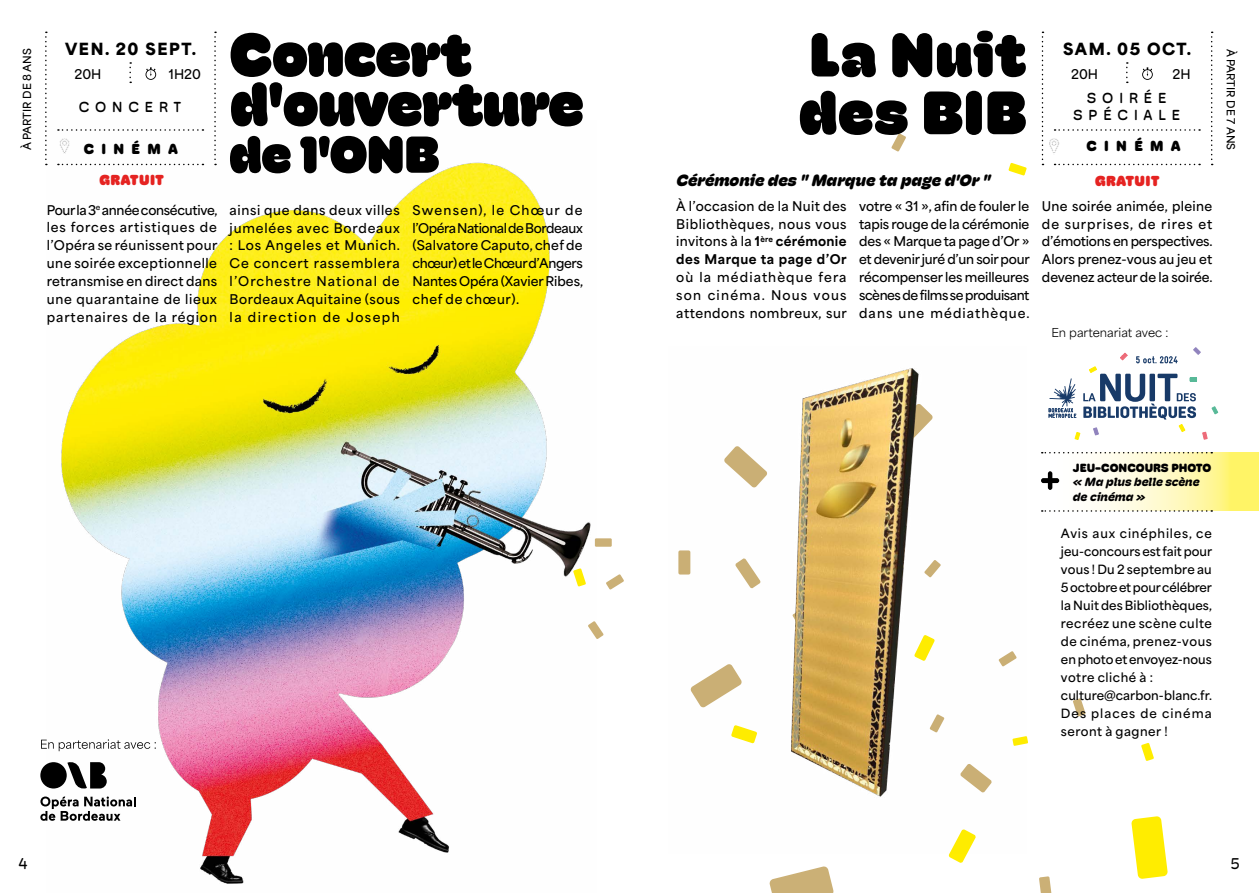
<style>
.page{position:relative;width:1259px;height:893px;background:#fff}
.page>*{position:absolute;margin:0;border:0;box-sizing:border-box;transform-origin:0 0}
.t1{font:900 61.95px/49.5px "Hoss Round";letter-spacing:-.02em;color:#000}
.t2{font:900 61.95px/57.8px "Hoss Round";color:#000}
.t3{font:900 52.5px "Hoss Round";color:#000}
.t4{font:italic 800 16.5px "Hoss Round";letter-spacing:-.01em;color:#000}
.t5{font:900 15.75px "Area Normal";letter-spacing:.1em;color:#000}
.t6{font:15.75px "Hoss Round";color:#000}
.t7{font:500 14.7px/17.9px "Hoss Round";letter-spacing:.4em;color:#000;text-align:center}
.t8{font:900 14.7px "Hoss Round";letter-spacing:.015em;color:#e52321}
.t9{font:800 14.7px "Hoss Round";letter-spacing:.495em;color:#000}
.t10{font:600 12.6px/17.9px "Area Normal";letter-spacing:.04em;color:#000;text-align:justify}
.t11{font:600 12px/18px "Area Normal";letter-spacing:.015em;color:#000}
.t12{font:italic 900 12px/14.4px "Hoss Round";letter-spacing:-.01em;color:#000}
.t13{font:800 12px "Hoss Round";color:#000}
.t14{font:11.55px "Area Normal";color:#000}
.t15{font:600 10.5px "Area Normal";color:#000}
.s1{font-weight:800}
</style>
<div class="page">
<svg style="left:1054px;top:452px;width:205px;height:59px"></svg>
<img style="left:47px;top:129px;width:548px;height:755px">
<svg style="left:41px;top:739px;width:115px;height:12px"></svg>
<svg style="left:67px;top:761px;width:40px;height:29px"></svg>
<div style="left:40px;top:762px;width:27px;height:26px;background:#000;border-radius:50%"></div>
<svg style="left:40px;top:796px;width:96px;height:25px"></svg>
<svg style="left:1048px;top:347px;width:170px;height:93px"></svg>
<svg style="left:769px;top:866px;width:65px;height:27px"></svg>
<svg style="left:1039px;top:876px;width:12px;height:17px"></svg>
<svg style="left:1026px;top:736px;width:2px;height:8px"></svg>
<svg style="left:1131px;top:816px;width:36px;height:63px"></svg>
<svg style="left:948px;top:854px;width:19px;height:9px"></svg>
<svg style="left:606px;top:574px;width:18px;height:16px"></svg>
<svg style="left:588px;top:621px;width:15px;height:18px"></svg>
<svg style="left:1008px;top:163px;width:18px;height:13px"></svg>
<div style="left:595px;top:538px;width:17px;height:9px;background:#cbb076"></div>
<svg style="left:573px;top:568px;width:13px;height:19px"></svg>
<svg style="left:1141px;top:743px;width:13px;height:18px"></svg>
<svg style="left:891px;top:133px;width:15px;height:19px"></svg>
<svg style="left:1073px;top:698px;width:12px;height:18px"></svg>
<svg style="left:1041px;top:471px;width:18px;height:19px"></svg>
<svg style="left:1041px;top:452px;width:171px;height:1px"></svg>
<svg style="left:1041px;top:510px;width:171px;height:2px"></svg>
<svg style="left:1211px;top:32px;width:1px;height:133px"></svg>
<svg style="left:1041px;top:32px;width:159px;height:133px"></svg>
<svg style="left:214px;top:32px;width:2px;height:133px"></svg>
<svg style="left:58px;top:129px;width:145px;height:2px"></svg>
<svg style="left:58px;top:164px;width:145px;height:1px"></svg>
<svg style="left:129px;top:62px;width:2px;height:21px"></svg>
<svg style="left:45px;top:32px;width:2px;height:133px"></svg>
<svg style="left:145px;top:67px;width:11px;height:13px"></svg>
<svg style="left:59px;top:138px;width:11px;height:17px"></svg>
<img style="left:678px;top:368px;width:348px;height:486px">
<p class="t15" style="left:18px;top:150px;width:104px;rotate:-90deg">À PARTIR DE 8 ANS</p>
<p class="t5" style="left:65px;top:35px;width:133px">VEN. 20 SEPT.</p>
<p class="t10" style="left:75px;top:64px;width:28px">20H</p>
<p class="t10" style="left:169px;top:64px;width:33px">1H20</p>
<p class="t7" style="left:79px;top:98px;width:104px">CONCERT</p>
<p class="t9" style="left:84px;top:140px;width:96px">CINÉMA</p>
<p class="t8" style="left:100px;top:171px;width:66px">GRATUIT</p>
<h1 class="t1" style="left:230px;top:30px;width:356px">Concert d'ouverture</h1>
<h1 class="t2" style="left:798px;top:26px;width:230px">La Nuit des BIB</h1>
<p class="t5" style="left:1063px;top:35px;width:130px">SAM. 05 OCT.</p>
<p class="t7" style="left:1073px;top:89px;width:109px">SOIRÉE<br>SPÉCIALE</p>
<p class="t9" style="left:1086px;top:137px;width:96px">CINÉMA</p>
<p class="t10" style="left:1071px;top:64px;width:28px">20H</p>
<p class="t10" style="left:1172px;top:64px;width:20px">2H</p>
<h2 class="t3" style="left:229px;top:124px;width:212px">de l'ONB</h2>
<h3 class="t4" style="left:676px;top:171px;width:316px">Cérémonie des " Marque ta page d'Or "</h3>
<p class="t8" style="left:1095px;top:172px;width:66px">GRATUIT</p>
<p class="t10" style="left:47px;top:199px;width:172px">Pour la 3<sup>e</sup> année consécutive, les forces artistiques de l’Opéra se réunissent pour une soirée exceptionnelle retransmise en direct dans une quarantaine de lieux partenaires de la région</p>
<p class="t10" style="left:230px;top:199px;width:172px">ainsi que dans deux villes jumelées avec Bordeaux : Los Angeles et Munich.<br>Ce concert rassemblera l’Orchestre National de Bordeaux Aquitaine (sous la direction de Joseph</p>
<p class="t10" style="left:412px;top:199px;width:172px">Swensen), le Chœur de l’Opéra National de Bordeaux (Salvatore Caputo, chef de chœur) et le Chœur d’Angers Nantes Opéra (Xavier Ribes, chef de chœur).</p>
<p class="t10" style="left:676px;top:196px;width:172px">À l’occasion de la Nuit des Bibliothèques, nous vous invitons à la <span class="s1">1</span><sup>ère</sup> <span class="s1">cérémonie des Marque ta page d’Or</span></p>
<p class="t10" style="left:676px;top:267px;width:172px">où la médiathèque fera son cinéma. Nous vous attendons nombreux, sur</p>
<p class="t10" style="left:859px;top:195px;width:172px">votre « 31 », afin de fouler le tapis rouge de la cérémonie des « Marque ta page d’Or » et devenir juré d’un soir pour récompenser les meilleures scènes de films se produisant dans une médiathèque.</p>
<p class="t10" style="left:1042px;top:196px;width:172px">Une soirée animée, pleine de surprises, de rires et d’émotions en perspectives.<br>Alors prenez-vous au jeu et devenez acteur de la soirée.</p>
<p class="t14" style="left:1051px;top:323px;width:118px">En partenariat avec :</p>
<p class="t15" style="left:1240px;top:49px;width:103px;rotate:90deg">À PARTIR DE 7 ANS</p>
<p class="t13" style="left:1073px;top:461px;width:140px">JEU-CONCOURS PHOTO</p>
<p class="t12" style="left:1073px;top:475px;width:128px">« Ma plus belle scène de cinéma »</p>
<p class="t11" style="left:1061px;top:523px;width:153px">Avis aux cinéphiles, ce jeu-concours est fait pour vous ! Du 2 septembre au<br>5 octobre et pour célébrer la Nuit des Bibliothèques, recréez une scène culte de cinéma, prenez-vous en photo et envoyez-nous votre cliché à : culture@carbon-blanc.fr.<br>Des places de cinéma seront à gagner !</p>
<p class="t6" style="left:19px;top:854px;width:11px">4</p>
<p class="t6" style="left:1230px;top:854px;width:11px">5</p>
</div>
